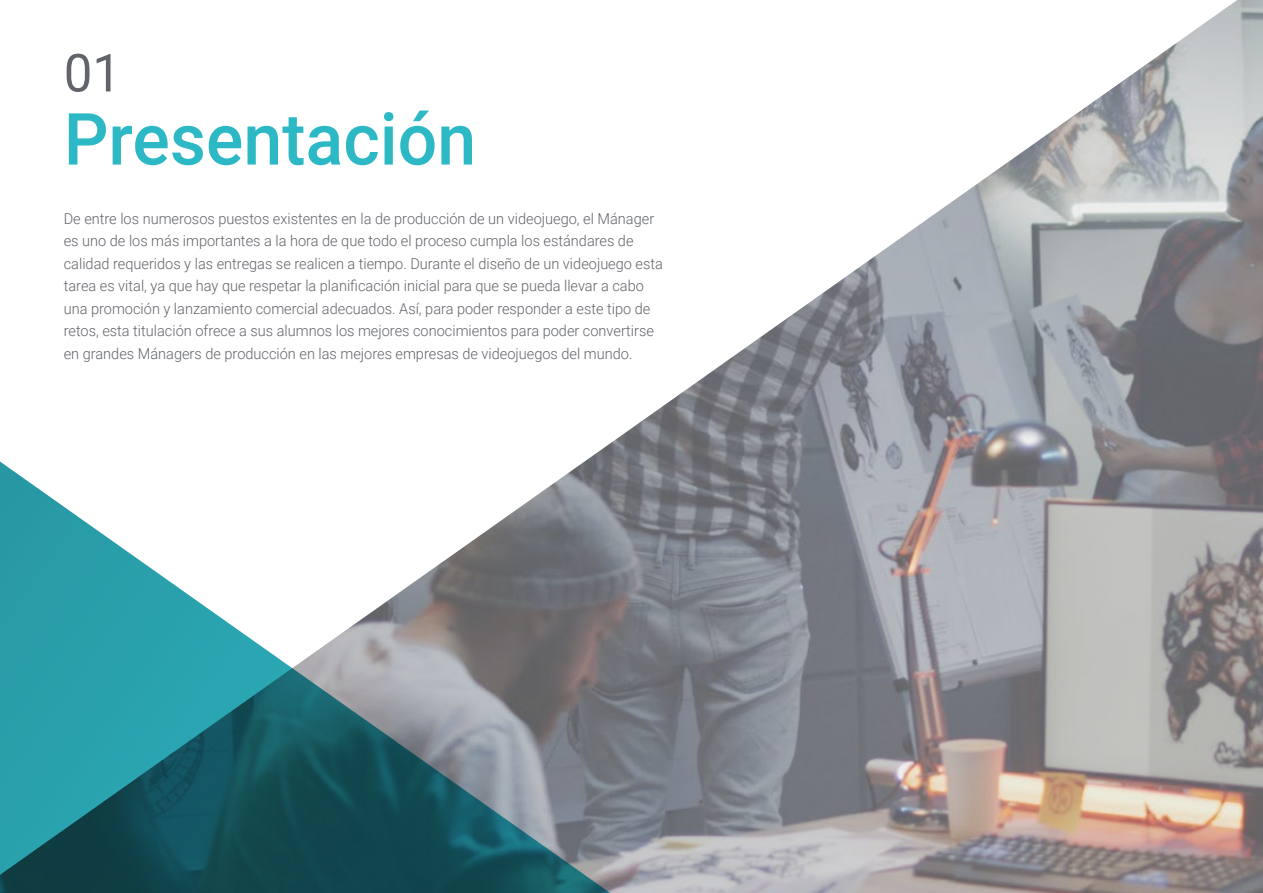
<style>
.page{position:relative;width:1263px;height:893px;background:#fff}
.page>*{position:absolute;margin:0;border:0;box-sizing:border-box;transform-origin:0 0}
.t1{font:500 72px "Roboto";color:#2db8c5}
.t2{font:52.5px "Roboto";color:#61646a}
.t3{font:300 15px/22.5px "Roboto";color:#61646a}
</style>
<div class="page">
<img style="left:606px;top:0;width:657px;height:893px">
<svg style="left:0;top:446px;width:640px;height:447px"></svg>
<h2 class="t2" style="left:64px;top:36px;width:59px">01</h2>
<h1 class="t1" style="left:64px;top:89px;width:414px">Presentación</h1>
<p class="t3" style="left:64px;top:207px;width:601px">De entre los numerosos puestos existentes en la de producción de un videojuego, el Mánager es uno de los más importantes a la hora de que todo el proceso cumpla los estándares de calidad requeridos y las entregas se realicen a tiempo. Durante el diseño de un videojuego esta tarea es vital, ya que hay que respetar la planificación inicial para que se pueda llevar a cabo una promoción y lanzamiento comercial adecuados. Así, para poder responder a este tipo de retos, esta titulación ofrece a sus alumnos los mejores conocimientos para poder convertirse en grandes Mánagers de producción en las mejores empresas de videojuegos del mundo.</p>
</div>
